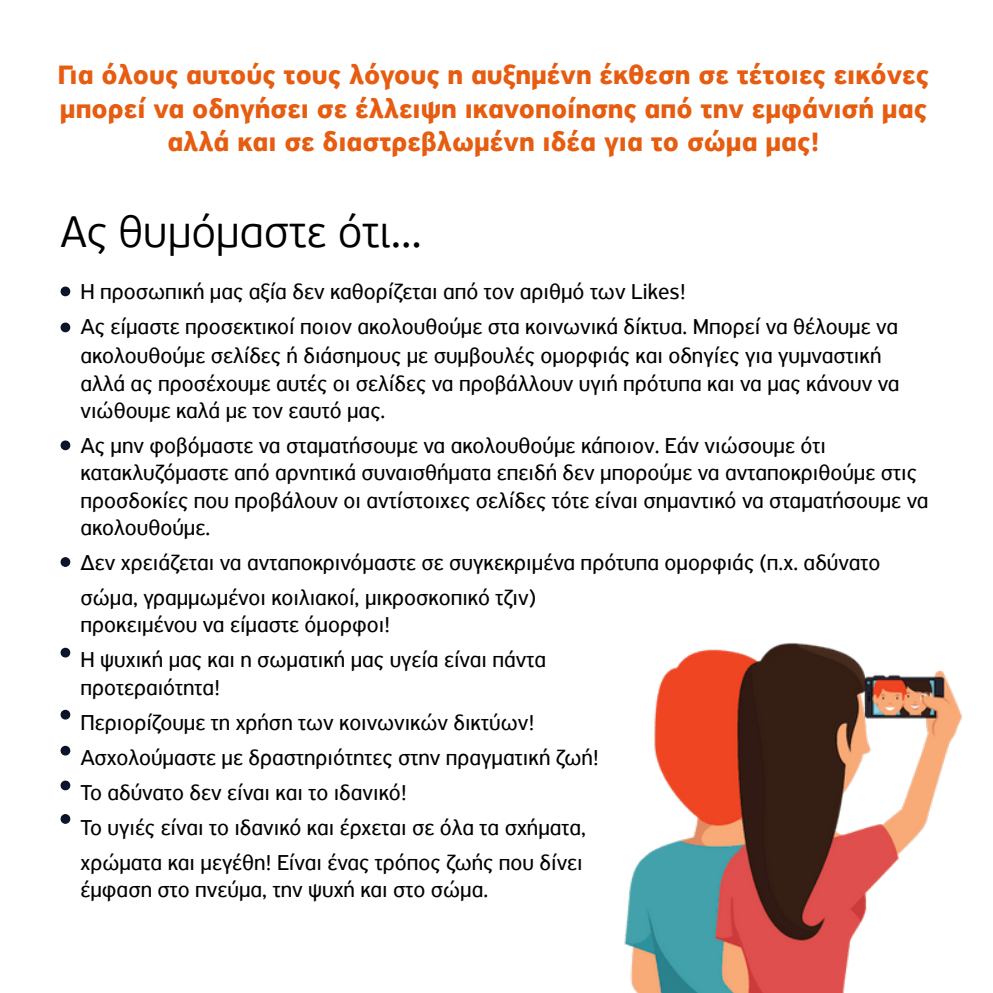
<style>
.page{position:relative;width:993px;height:993px;background:#fff}
.page>*{position:absolute;margin:0;border:0;box-sizing:border-box;transform-origin:0 0}
.t1{font:300 43.75px "PF Beau Sans Pro";color:#000}
.t2{font:700 28px/33.6px "PF Highway Sans Pro";color:#e65c10;text-align:center}
.t3{font:22.75px/35px "PF Highway Sans Pro";color:#000}
</style>
<div class="page">
<img style="left:624px;top:642px;width:339px;height:350px">
<div style="left:60px;top:284px;width:13px;height:14px;background:#000;opacity:.75"></div>
<div style="left:60px;top:319px;width:13px;height:14px;background:#000;opacity:.75"></div>
<div style="left:60px;top:437px;width:13px;height:14px;background:#000;opacity:.75"></div>
<div style="left:60px;top:554px;width:13px;height:14px;background:#000;opacity:.75"></div>
<div style="left:60px;top:644px;width:13px;height:14px;background:#000;opacity:.75"></div>
<div style="left:60px;top:706px;width:13px;height:14px;background:#000;opacity:.75"></div>
<div style="left:60px;top:742px;width:13px;height:14px;background:#000;opacity:.75"></div>
<div style="left:60px;top:777px;width:13px;height:14px;background:#000;opacity:.75"></div>
<div style="left:60px;top:811px;width:13px;height:14px;background:#000;opacity:.75"></div>
<p class="t2" style="left:58px;top:59px;width:872px">Για όλους αυτούς τους λόγους η αυξημένη έκθεση σε τέτοιες εικόνες μπορεί να οδηγήσει σε έλλειψη ικανοποίησης από την εμφάνισή μας αλλά και σε διαστρεβλωμένη ιδέα για το σώμα μας!</p>
<h1 class="t1" style="left:60px;top:207px;width:363px">Ας θυμόμαστε ότι...</h1>
<p class="t3" style="left:80px;top:273px;width:818px">Η προσωπική μας αξία δεν καθορίζεται από τον αριθμό των Likes!<br>Ας είμαστε προσεκτικοί ποιον ακολουθούμε στα κοινωνικά δίκτυα. Μπορεί να θέλουμε να</p>
<p class="t3" style="left:80px;top:342px;width:820px;line-height:27.3px">ακολουθούμε σελίδες ή διάσημους με συμβουλές ομορφιάς και οδηγίες για γυμναστική αλλά ας προσέχουμε αυτές οι σελίδες να προβάλλουν υγιή πρότυπα και να μας κάνουν να νιώθουμε καλά με τον εαυτό μας.</p>
<p class="t3" style="left:80px;top:431px;width:849px;line-height:27.3px">Ας μην φοβόμαστε να σταματήσουμε να ακολουθούμε κάποιον. Εάν νιώσουμε ότι κατακλυζόμαστε από αρνητικά συναισθήματα επειδή δεν μπορούμε να ανταποκριθούμε στις προσδοκίες που προβάλουν οι αντίστοιχες σελίδες τότε είναι σημαντικό να σταματήσουμε να ακολουθούμε.</p>
<p class="t3" style="left:80px;top:545px;width:801px">Δεν χρειάζεται να ανταποκρινόμαστε σε συγκεκριμένα πρότυπα ομορφιάς (π.χ. αδύνατο σώμα, γραμμωμένοι κοιλιακοί, μικροσκοπικό τζιν)</p>
<p class="t3" style="left:80px;top:607px;width:467px">προκειμένου να είμαστε όμορφοι!<br>Η ψυχική μας και η σωματική μας υγεία είναι πάντα</p>
<p class="t3" style="left:80px;top:669px;width:519px">προτεραιότητα!<br>Περιορίζουμε τη χρήση των κοινωνικών δικτύων!<br>Ασχολούμαστε με δραστηριότητες στην πραγματική ζωή!<br>Το αδύνατο δεν είναι και το ιδανικό!<br>Το υγιές είναι το ιδανικό και έρχεται σε όλα τα σχήματα, χρώματα και μεγέθη! Είναι ένας τρόπος ζωής που δίνει</p>
<p class="t3" style="left:80px;top:871px;width:409px">έμφαση στο πνεύμα, την ψυχή και στο σώμα.</p>
</div>
